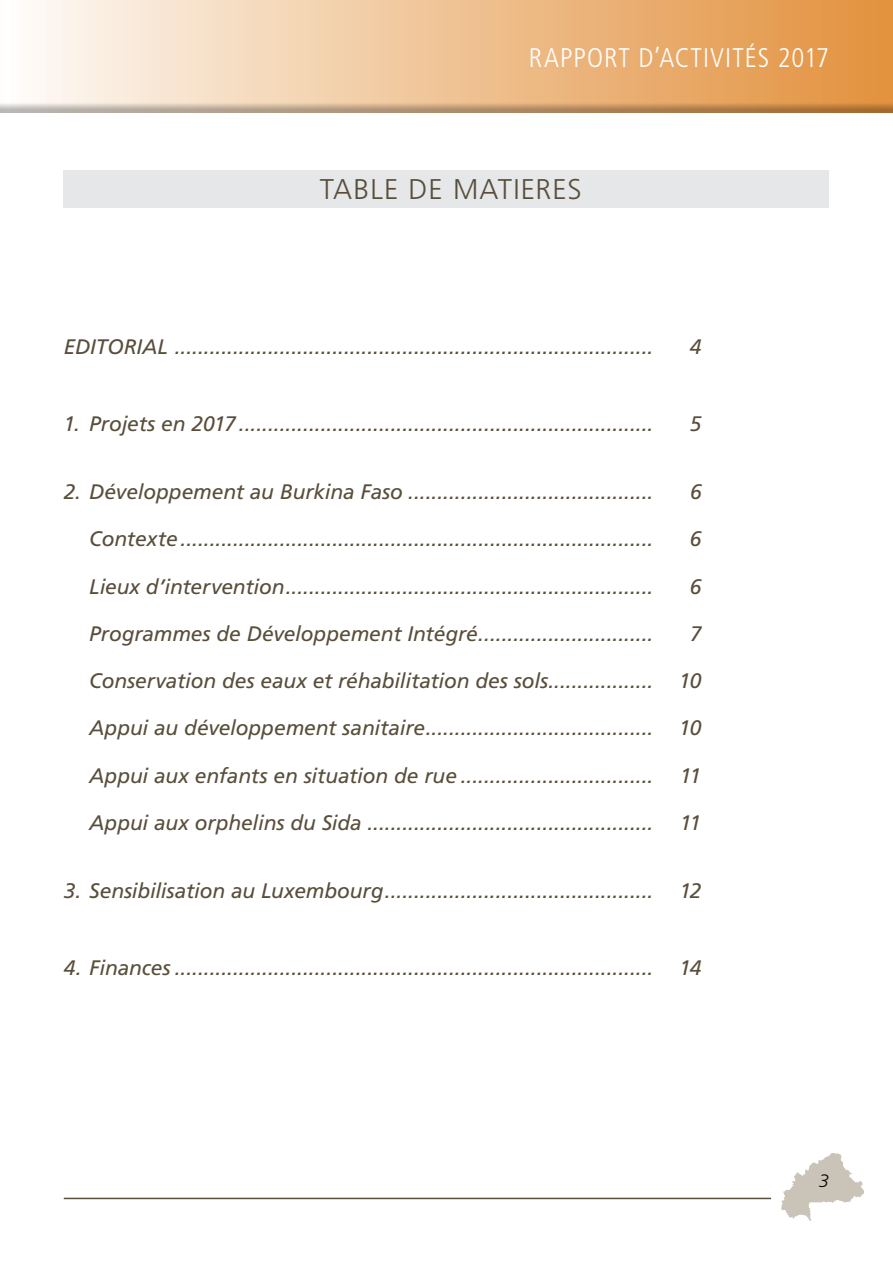
<style>
.page{position:relative;width:893px;height:1263px;background:#fff}
.page>*{position:absolute;margin:0;border:0;box-sizing:border-box;transform-origin:0 0}
.t1{font:300 28.5px "Frutiger LT Std";letter-spacing:.035em;color:#584e3b}
.t2{font:300 condensed 27px "Frutiger LT Std";letter-spacing:.04em;color:#fff}
.t3{font:italic 21px "Frutiger LT Std";letter-spacing:-.01em;color:#584e3b}
.t4{font:italic 300 18px "Frutiger LT Std";color:#000}
</style>
<div class="page">
<img style="left:781px;top:1154px;width:82px;height:67px">
<div style="left:0;top:0;width:893px;height:115px;background:#000;opacity:.28"></div>
<hr style="left:64px;top:1198px;width:707px;height:1px;background:#584e3b">
<div style="left:64px;top:170px;width:765px;height:37px;background:#e6e7e8"></div>
<p class="t2" style="left:529px;top:42px;width:302px">RAPPORT D’ACTIVITÉS 2017</p>
<h1 class="t1" style="left:320px;top:173px;width:263px">TABLE DE MATIERES</h1>
<p class="t3" style="left:64px;top:334px;width:591px">EDITORIAL ..................................................................................</p>
<p class="t3" style="left:690px;top:334px;width:13px">4</p>
<p class="t3" style="left:64px;top:411px;width:591px">1. Projets en 2017 .......................................................................</p>
<p class="t3" style="left:690px;top:411px;width:13px">5</p>
<p class="t3" style="left:64px;top:480px;width:591px">2. Développement au Burkina Faso ..........................................</p>
<p class="t3" style="left:690px;top:480px;width:13px">6</p>
<p class="t3" style="left:89px;top:527px;width:566px">Contexte.................................................................................</p>
<p class="t3" style="left:690px;top:527px;width:13px">6</p>
<p class="t3" style="left:89px;top:574px;width:566px">Lieux d’intervention...............................................................</p>
<p class="t3" style="left:690px;top:574px;width:13px">6</p>
<p class="t3" style="left:89px;top:621px;width:566px">Programmes de Développement Intégré..............................</p>
<p class="t3" style="left:690px;top:621px;width:13px">7</p>
<p class="t3" style="left:89px;top:669px;width:614px">Conservation des eaux et réhabilitation des sols.................. 10</p>
<p class="t3" style="left:89px;top:716px;width:614px">Appui au développement sanitaire....................................... 10</p>
<p class="t3" style="left:89px;top:763px;width:566px">Appui aux enfants en situation de rue .................................</p>
<p class="t3" style="left:680px;top:763px;width:23px">11</p>
<p class="t3" style="left:89px;top:810px;width:566px">Appui aux orphelins du Sida .................................................</p>
<p class="t3" style="left:680px;top:810px;width:23px">11</p>
<p class="t3" style="left:64px;top:879px;width:591px">3. Sensibilisation au Luxembourg..............................................</p>
<p class="t3" style="left:680px;top:879px;width:23px">12</p>
<p class="t3" style="left:64px;top:956px;width:639px">4. Finances .................................................................................. 14</p>
<p class="t4" style="left:819px;top:1171px;width:12px">3</p>
</div>
